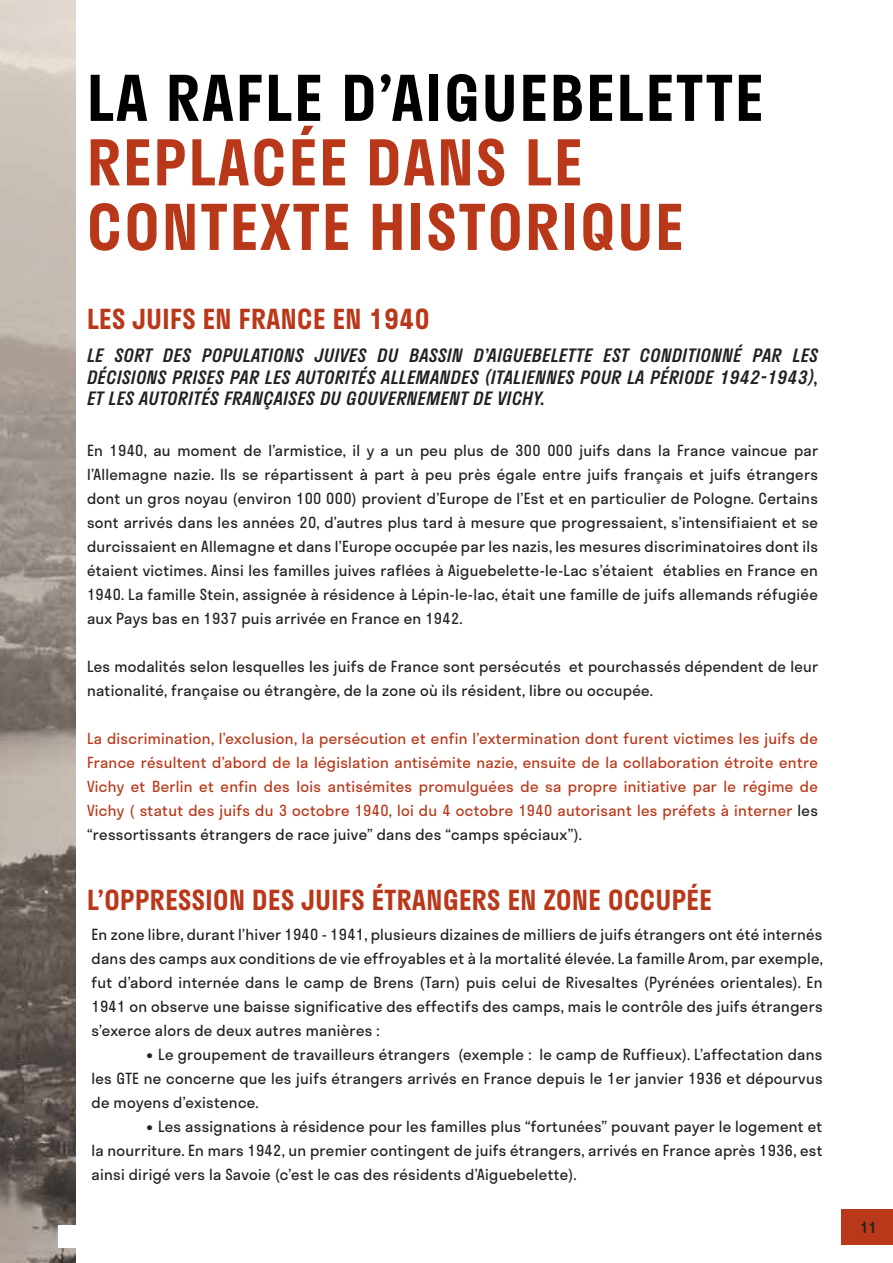
<style>
.page{position:relative;width:893px;height:1263px;background:#fff}
.page>*{position:absolute;margin:0;border:0;box-sizing:border-box;transform-origin:0 0}
.t1{font:600 61.5px/64.5px "Stratos";letter-spacing:.04em;color:#b83819}
.t2{font:600 61.5px "Stratos";letter-spacing:.04em;color:#000}
.t3{font:600 27px "Stratos";letter-spacing:.02em;color:#b83819}
.t4{font:italic 500 18px/21.6px "Stratos";letter-spacing:.02em;color:#212121;text-align:justify}
.t5{font:15px/24px "Stratos";letter-spacing:.02em;color:#212121;text-align:justify}
.t6{font:15px/24px "Stratos";letter-spacing:.02em;color:#b83819;text-align:justify}
.t7{font:500 15px "Stratos";color:#212121}
.s1{color:#212121}
</style>
<div class="page">
<img style="left:0;top:0;width:75px;height:1263px">
<div style="left:59px;top:1225px;width:28px;height:23px;background:#fff"></div>
<div style="left:842px;top:1209px;width:51px;height:36px;background:#b83819"></div>
<h1 class="t2" style="left:87px;top:49px;width:678px">LA RAFLE D’AIGUEBELETTE</h1>
<h1 class="t1" style="left:87px;top:128px;width:598px">REPLACÉE DANS LE<br>CONTEXTE HISTORIQUE</h1>
<h2 class="t3" style="left:87px;top:297px;width:344px">LES JUIFS EN FRANCE EN 1940</h2>
<p class="t4" style="left:87px;top:344px;width:733px">LE SORT DES POPULATIONS JUIVES DU BASSIN D’AIGUEBELETTE EST CONDITIONNÉ PAR LES DÉCISIONS PRISES PAR LES AUTORITÉS ALLEMANDES (ITALIENNES POUR LA PÉRIODE 1942-1943), ET LES AUTORITÉS FRANÇAISES DU GOUVERNEMENT DE VICHY.</p>
<p class="t5" style="left:87px;top:438px;width:733px">En 1940, au moment de l’armistice, il y a un peu plus de 300 000 juifs dans la France vaincue par l’Allemagne nazie. Ils se répartissent à part à peu près égale entre juifs français et juifs étrangers dont un gros noyau (environ 100 000) provient d’Europe de l’Est et en particulier de Pologne. Certains sont arrivés dans les années 20, d’autres plus tard à mesure que progressaient, s’intensifiaient et se durcissaient en Allemagne et dans l’Europe occupée par les nazis, les mesures discriminatoires dont ils étaient victimes. Ainsi les familles juives raflées à Aiguebelette-le-Lac s’étaient établies en France en 1940. La famille Stein, assignée à résidence à Lépin-le-lac, était une famille de juifs allemands réfugiée aux Pays bas en 1937 puis arrivée en France en 1942.</p>
<p class="t5" style="left:87px;top:654px;width:733px">Les modalités selon lesquelles les juifs de France sont persécutés et pourchassés dépendent de leur nationalité, française ou étrangère, de la zone où ils résident, libre ou occupée.</p>
<p class="t6" style="left:87px;top:726px;width:732px">La discrimination, l’exclusion, la persécution et enfin l’extermination dont furent victimes les juifs de France résultent d’abord de la législation antisémite nazie, ensuite de la collaboration étroite entre Vichy et Berlin et enfin des lois antisémites promulguées de sa propre initiative par le régime de Vichy ( statut des juifs du 3 octobre 1940, loi du 4 octobre 1940 autorisant les préfets à interner <span class="s1">les “ressortissants étrangers de race juive” dans des “camps spéciaux”).</span></p>
<h2 class="t3" style="left:87px;top:878px;width:626px">L’OPPRESSION DES JUIFS ÉTRANGERS EN ZONE OCCUPÉE</h2>
<p class="t5" style="left:92px;top:922px;width:733px">En zone libre, durant l’hiver 1940 - 1941, plusieurs dizaines de milliers de juifs étrangers ont été internés dans des camps aux conditions de vie effroyables et à la mortalité élevée. La famille Arom, par exemple, fut d’abord internée dans le camp de Brens (Tarn) puis celui de Rivesaltes (Pyrénées orientales). En 1941 on observe une baisse significative des effectifs des camps, mais le contrôle des juifs étrangers s’exerce alors de deux autres manières :</p>
<p class="t5" style="left:92px;top:1042px;width:733px;text-indent:54px">● Le groupement de travailleurs étrangers (exemple : le camp de Ruffieux). L’affectation dans les GTE ne concerne que les juifs étrangers arrivés en France depuis le 1er janvier 1936 et dépourvus de moyens d’existence.</p>
<p class="t5" style="left:92px;top:1114px;width:732px;text-indent:54px">● Les assignations à résidence pour les familles plus “fortunées” pouvant payer le logement et la nourriture. En mars 1942, un premier contingent de juifs étrangers, arrivés en France après 1936, est ainsi dirigé vers la Savoie (c’est le cas des résidents d’Aiguebelette).</p>
<p class="t7" style="left:860px;top:1215px;width:18px">11</p>
</div>
